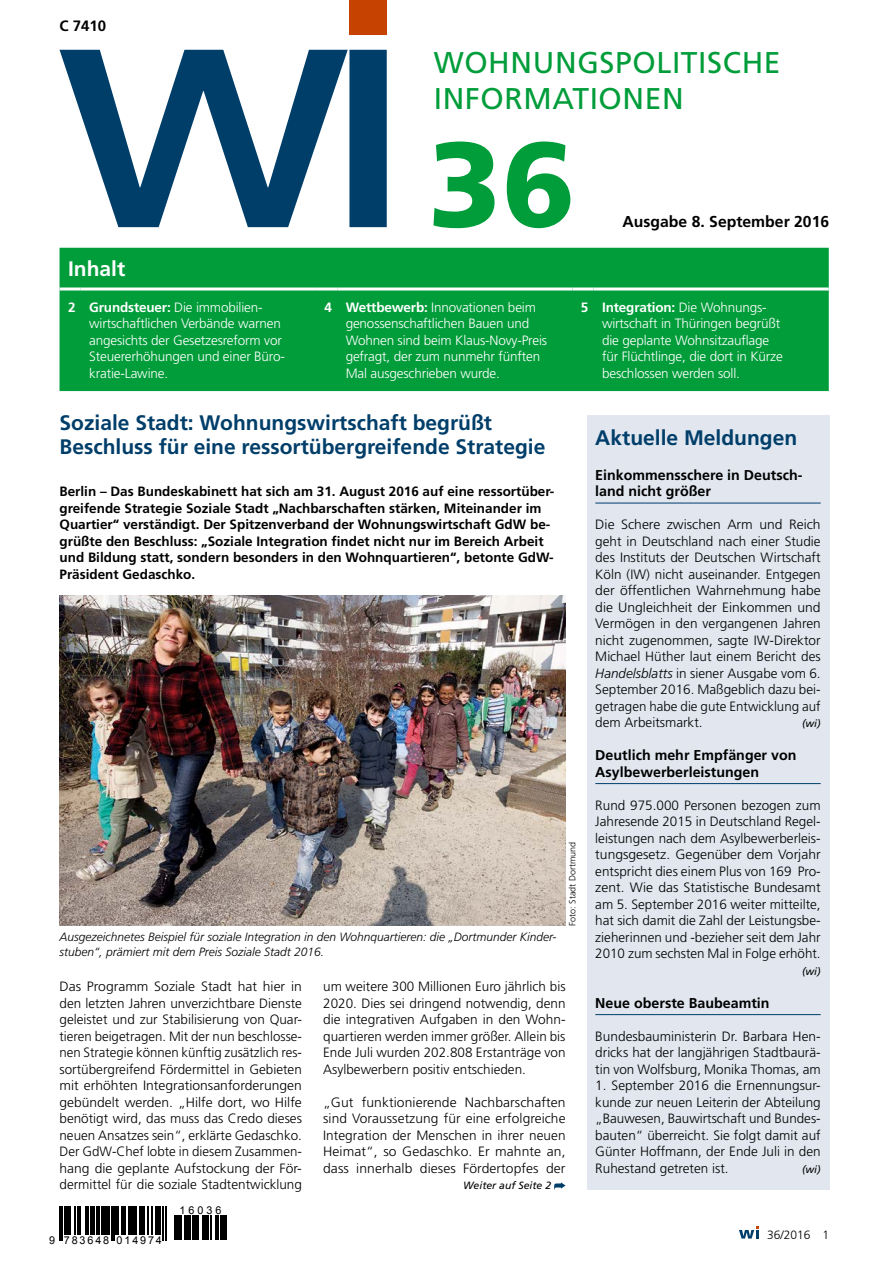
<style>
.page{position:relative;width:893px;height:1263px;background:#fff}
.page>*{position:absolute;margin:0;border:0;box-sizing:border-box;transform-origin:0 0}
.t1{font:900 120px "Frutiger";color:#009d3a}
.t2{font:30px/36px "Frutiger";letter-spacing:.02em;color:#009d3a}
.t3{font:700 21px/24px "Frutiger";color:#003e6a}
.t4{font:700 21px "Frutiger";color:#fff}
.t5{font:700 15.75px "Frutiger";color:#000}
.t6{font:700 15px "Frutiger";color:#000}
.t7{font:700 14.25px/16.5px "Frutiger";color:#000}
.t8{font:300 13.5px/16.5px "Frutiger";color:#000;text-align:justify}
.t9{font:300 13.5px/16.5px "Frutiger";letter-spacing:-.01em;color:#fff}
.t10{font:700 13.5px/16.5px "Frutiger";color:#000}
.t11{font:italic 300 12px/15px "Frutiger";color:#000}
.t12{font:300 12px "Frutiger";color:#000}
.t13{font:10.8px "Arial";letter-spacing:.17em;color:#000}
.t14{font:italic 10.5px "Frutiger";color:#000}
.t15{font:300 9px "Frutiger";color:#000}
.s1{font-weight:700}
.s2{font-style:italic}
</style>
<div class="page">
<div style="left:60px;top:248px;width:769px;height:143px;background:#009d3a"></div>
<hr style="left:60px;top:287px;width:21px;height:3px;background:#fff">
<hr style="left:81px;top:287px;width:235px;height:3px;background:#fff">
<hr style="left:316px;top:287px;width:21px;height:3px;background:#fff">
<hr style="left:337px;top:287px;width:235px;height:3px;background:#fff">
<hr style="left:572px;top:287px;width:22px;height:3px;background:#fff">
<hr style="left:594px;top:287px;width:235px;height:3px;background:#fff">
<svg style="left:554px;top:1182px;width:12px;height:7px"></svg>
<div style="left:587px;top:415px;width:242px;height:774px;background:#e1e6ef"></div>
<hr style="left:595px;top:503px;width:226px;height:1px;background:#003e6a">
<hr style="left:595px;top:783px;width:226px;height:1px;background:#003e6a">
<hr style="left:595px;top:1014px;width:226px;height:1px;background:#003e6a">
<img style="left:60px;top:595px;width:506px;height:330px">
<svg style="left:739px;top:1226px;width:20px;height:12px"></svg>
<hr style="left:60px;top:1206px;width:1px;height:34px;background:#000">
<hr style="left:62px;top:1206px;width:1px;height:34px;background:#000">
<hr style="left:64px;top:1206px;width:3px;height:28px;background:#000">
<hr style="left:68px;top:1206px;width:3px;height:28px;background:#000">
<svg style="left:74px;top:1206px;width:7px;height:28px"></svg>
<hr style="left:85px;top:1206px;width:2px;height:28px;background:#000">
<svg style="left:88px;top:1206px;width:1px;height:28px"></svg>
<hr style="left:90px;top:1206px;width:4px;height:28px;background:#000">
<hr style="left:97px;top:1206px;width:3px;height:28px;background:#000">
<svg style="left:101px;top:1206px;width:1px;height:28px"></svg>
<hr style="left:103px;top:1206px;width:3px;height:28px;background:#000">
<hr style="left:107px;top:1206px;width:3px;height:28px;background:#000">
<hr style="left:111px;top:1206px;width:1px;height:34px;background:#000">
<hr style="left:113px;top:1206px;width:2px;height:34px;background:#000">
<hr style="left:116px;top:1206px;width:3px;height:28px;background:#000">
<svg style="left:121px;top:1206px;width:1px;height:28px"></svg>
<hr style="left:124px;top:1206px;width:2px;height:28px;background:#000">
<hr style="left:128px;top:1206px;width:2px;height:28px;background:#000">
<hr style="left:131px;top:1206px;width:2px;height:28px;background:#000">
<hr style="left:134px;top:1206px;width:3px;height:28px;background:#000">
<hr style="left:139px;top:1206px;width:4px;height:28px;background:#000">
<svg style="left:144px;top:1206px;width:12px;height:28px"></svg>
<hr style="left:157px;top:1206px;width:4px;height:28px;background:#000">
<hr style="left:163px;top:1206px;width:1px;height:34px;background:#000">
<hr style="left:165px;top:1206px;width:1px;height:34px;background:#000">
<svg style="left:174px;top:1216px;width:1px;height:24px"></svg>
<hr style="left:176px;top:1216px;width:3px;height:24px;background:#000">
<hr style="left:180px;top:1216px;width:2px;height:24px;background:#000">
<hr style="left:184px;top:1216px;width:2px;height:24px;background:#000">
<svg style="left:188px;top:1216px;width:3px;height:24px"></svg>
<div style="left:192px;top:1216px;width:5px;height:24px;background:#000"></div>
<svg style="left:198px;top:1216px;width:1px;height:24px"></svg>
<hr style="left:202px;top:1216px;width:2px;height:24px;background:#000">
<svg style="left:206px;top:1216px;width:15px;height:24px"></svg>
<div style="left:222px;top:1216px;width:5px;height:24px;background:#000"></div>
<svg style="left:60px;top:50px;width:327px;height:177px"></svg>
<div style="left:350px;top:0;width:37px;height:34px;background:#c54200"></div>
<p class="t6" style="left:60px;top:17px;width:48px">C 7410</p>
<h2 class="t2" style="left:434px;top:44px;width:348px">WOHNUNGSPOLITISCHE<br>INFORMATIONEN</h2>
<h1 class="t1" style="left:428px;top:112px;width:148px">36</h1>
<p class="t5" style="left:623px;top:212px;width:208px">Ausgabe 8. September 2016</p>
<h3 class="t4" style="left:68px;top:257px;width:59px">Inhalt</h3>
<p class="t9" style="left:89px;top:299px;width:196px;text-indent:-21px"><span class="s1">2 Grundsteuer:</span> Die immobilien&shy;wirtschaftlichen Verbände warnen angesichts der Gesetzesreform vor<br>Steuererhöhungen und einer Büro&shy;kratie-Lawine.</p>
<p class="t9" style="left:346px;top:299px;width:203px;text-indent:-21px"><span class="s1">4 Wettbewerb:</span> Innovationen beim genossenschaftlichen Bauen und<br>Wohnen sind beim Klaus-Novy-Preis gefragt, der zum nunmehr fünften<br>Mal ausgeschrieben wurde.</p>
<p class="t9" style="left:602px;top:299px;width:182px;text-indent:-21px"><span class="s1">5 Integration:</span> Die Wohnungs&shy;wirtschaft in Thüringen begrüßt die geplante Wohnsitzauflage für Flüchtlinge, die dort in Kürze beschlossen werden soll.</p>
<h3 class="t3" style="left:60px;top:411px;width:487px">Soziale Stadt: Wohnungswirtschaft begrüßt<br>Beschluss für eine ressortübergreifende Strategie</h3>
<p class="t10" style="left:60px;top:483px;width:496px">Berlin – Das Bundeskabinett hat sich am 31. August 2016 auf eine ressortüber&shy;greifende Strategie Soziale Stadt „Nachbarschaften stärken, Miteinander im Quartier“ verständigt. Der Spitzenverband der Wohnungswirtschaft GdW be&shy;grüßte den Beschluss: „Soziale Integration findet nicht nur im Bereich Arbeit und Bildung statt, sondern besonders in den Wohnquartieren“, betonte GdW-Präsident Gedaschko.</p>
<p class="t11" style="left:60px;top:930px;width:499px">Ausgezeichnetes Beispiel für soziale Integration in den Wohnquartieren: die „Dortmunder Kinder&shy;stuben“, prämiert mit dem Preis Soziale Stadt 2016.</p>
<p class="t15" style="left:567px;top:925px;width:86px;rotate:-90deg">Foto: Stadt Dortmund</p>
<p class="t8" style="left:60px;top:979px;width:244px">Das Programm Soziale Stadt hat hier in den letzten Jahren unverzichtbare Dienste geleistet und zur Stabilisierung von Quar&shy;tieren beigetragen. Mit der nun beschlosse&shy;nen Strategie können künftig zusätzlich res&shy;sortübergreifend Fördermittel in Gebieten mit erhöhten Integrationsanforderungen gebündelt werden. „Hilfe dort, wo Hilfe benötigt wird, das muss das Credo dieses neuen Ansatzes sein“, erklärte Gedaschko.<br>Der GdW-Chef lobte in diesem Zusammen&shy;hang die geplante Aufstockung der För&shy;dermittel für die soziale Stadtentwicklung</p>
<p class="t8" style="left:323px;top:979px;width:244px">um weitere 300 Millionen Euro jährlich bis 2020. Dies sei dringend notwendig, denn die integrativen Aufgaben in den Wohn&shy;quartieren werden immer größer. Allein bis Ende Juli wurden 202.808 Erstanträge von Asylbewerbern positiv entschieden.</p>
<p class="t8" style="left:323px;top:1094px;width:244px">„Gut funktionierende Nachbarschaften sind Voraussetzung für eine erfolgreiche Integration der Menschen in ihrer neuen Heimat“, so Gedaschko. Er mahnte an, dass innerhalb dieses Fördertopfes der</p>
<p class="t14" style="left:463px;top:1180px;width:89px">Weiter auf Seite 2</p>
<p class="t13" style="left:49px;top:1233px;width:114px">9 783648 014974</p>
<p class="t13" style="left:180px;top:1203px;width:43px">16036</p>
<h3 class="t3" style="left:595px;top:426px;width:203px">Aktuelle Meldungen</h3>
<p class="t7" style="left:595px;top:467px;width:209px">Einkommensschere in Deutsch&shy;land nicht größer</p>
<p class="t8" style="left:595px;top:517px;width:227px">Die Schere zwischen Arm und Reich geht in Deutschland nach einer Studie des Instituts der Deutschen Wirtschaft Köln (IW) nicht auseinander. Entgegen der öffentlichen Wahrnehmung habe die Ungleichheit der Einkommen und Vermögen in den vergangenen Jahren nicht zugenommen, sagte IW-Direktor Michael Hüther laut einem Bericht des <span class="s2">Handelsblatts</span> in siener Ausgabe vom 6.<br>September 2016. Maßgeblich dazu bei&shy;getragen habe die gute Entwicklung auf dem Arbeitsmarkt.</p>
<p class="t14" style="left:802px;top:718px;width:20px">(wi)</p>
<p class="t7" style="left:595px;top:747px;width:203px">Deutlich mehr Empfänger von<br>Asylbewerberleistungen</p>
<p class="t8" style="left:595px;top:797px;width:227px">Rund 975.000 Personen bezogen zum Jahresende 2015 in Deutschland Regel&shy;leistungen nach dem Asylbewerberleis&shy;tungsgesetz. Gegenüber dem Vorjahr entspricht dies einem Plus von 169 Pro&shy;zent. Wie das Statistische Bundesamt am 5. September 2016 weiter mitteilte, hat sich damit die Zahl der Leistungsbe&shy;zieherinnen und -bezieher seit dem Jahr 2010 zum sechsten Mal in Folge erhöht.</p>
<p class="t14" style="left:802px;top:965px;width:20px">(wi)</p>
<p class="t7" style="left:595px;top:995px;width:176px">Neue oberste Baubeamtin</p>
<p class="t8" style="left:595px;top:1028px;width:227px">Bundesbauministerin Dr. Barbara Hen&shy;dricks hat der langjährigen Stadtbaurä&shy;tin von Wolfsburg, Monika Thomas, am</p>
<p class="t8" style="left:595px;top:1078px;width:227px">1. September 2016 die Ernennungsur&shy;kunde zur neuen Leiterin der Abteilung „Bauwesen, Bauwirtschaft und Bundes&shy;bauten“ überreicht. Sie folgt damit auf Günter Hoffmann, der Ende Juli in den Ruhestand getreten ist.</p>
<p class="t14" style="left:802px;top:1163px;width:20px">(wi)</p>
<p class="t12" style="left:767px;top:1227px;width:64px">36/2016 1</p>
</div>
